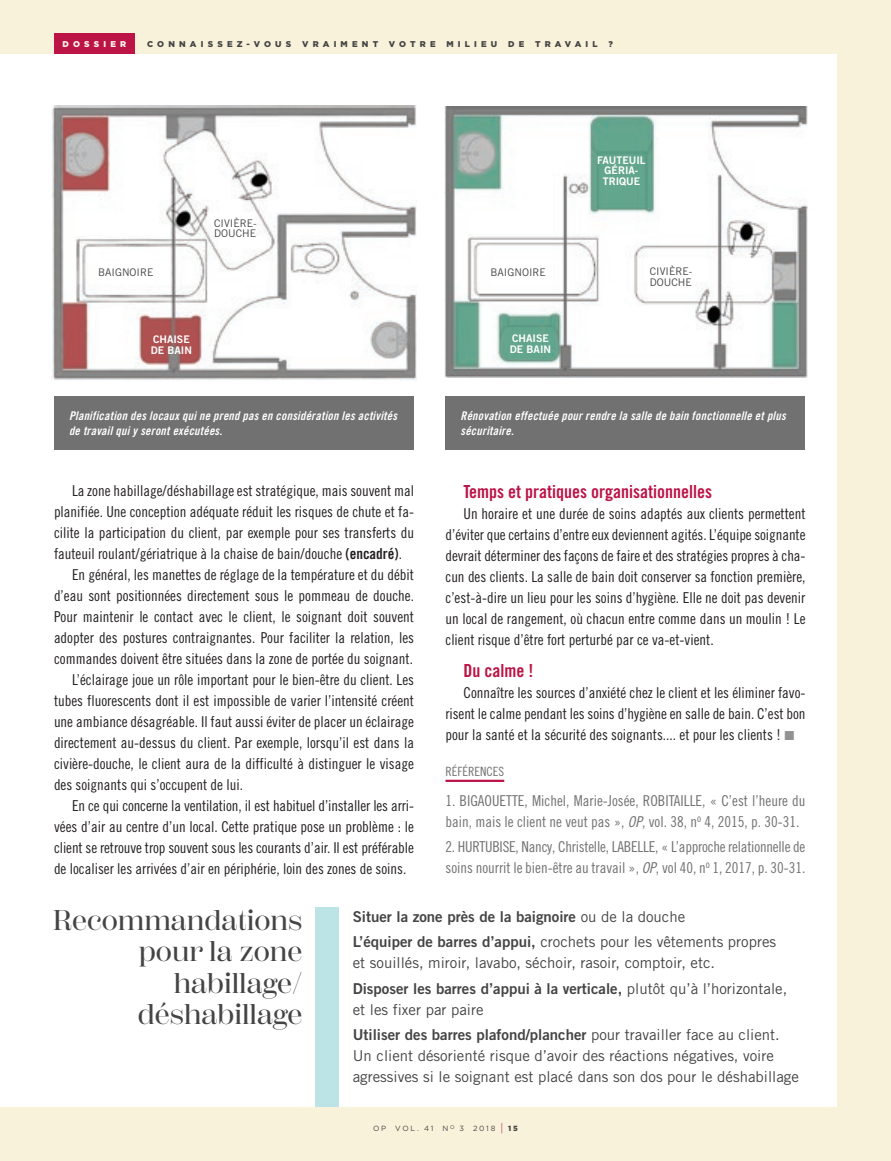
<style>
.page{position:relative;width:891px;height:1161px;background:#f9f2da}
.page>*{position:absolute;margin:0;border:0;box-sizing:border-box;transform-origin:0 0}
.t1{font:500 28.5px "Scotch Display";color:#444445}
.DOSSIER-titres{font:18px "Trade Gothic LT Pro Bd Cn 20";color:#bc1446}
.t2{font:15px/21px "Trade Gothic LT Pro Cn 18";color:#231f20;text-align:justify}
.REFERENCES-texte{font:15px/21px "Trade Gothic";color:#444445}
.REFERENCES-texte-2{font:15px/21px "Trade Gothic LT Pro Cn 18";color:#717172}
.REFERENCES-texte-3{font:15px "Trade Gothic Bold Two";color:#444445}
.REFERENCES-titre{font:12.75px "Trade Gothic LT Pro Cn 18";color:#717172}
.PHOTOS-legendes{font:12px/15px "Trade Gothic LT Pro Bd Cn 20 Obl";letter-spacing:.02em;color:#fff}
.REFERENCES-texte-4{font:10.5px/10.5px "Trade Gothic";color:#444445}
.REFERENCES-texte-5{font:10.5px/10.5px "Trade Gothic Bold Two";color:#fff}
.t3{font:900 8.4px "Gotham";letter-spacing:.5em;color:#444445}
.t4{font:900 8.4px "Gotham";letter-spacing:.5em;color:#fbf8ec}
.t5{font:7.5px "Gotham";letter-spacing:.225em;color:#444445}
.s1{font-family:"Trade Gothic LT Pro Bd Cn 20"}
.s2{font-family:"European Pi Three";color:#929293}
.s3{font-family:"Trade Gothic LT Pro Cn 18 Obl"}
.s4{font-family:"Trade Gothic"}
.s5{font-family:"Trade Gothic Bold Two"}
.s6{font-size:11.25px;color:#bc1446}
.s7{font-weight:900}
</style>
<div class="page">
<div style="left:0;top:54px;width:837px;height:1053px;background:#fff"></div>
<div style="left:54px;top:34px;width:81px;height:20px;background:#bc1446"></div>
<hr style="left:446px;top:780px;width:58px;height:2px;background:#bc1446">
<div style="left:315px;top:908px;width:23px;height:199px;background:#bce3e5"></div>
<div style="left:54px;top:396px;width:360px;height:53px;background:#717172"></div>
<div style="left:446px;top:396px;width:360px;height:53px;background:#717172"></div>
<img style="left:52px;top:106px;width:364px;height:274px">
<img style="left:444px;top:107px;width:363px;height:271px">
<p class="t4" style="left:62px;top:38px;width:65px">DOSSIER</p>
<p class="t3" style="left:147px;top:38px;width:146px">CONNAISSEZ-VOUS</p>
<p class="t3" style="left:302px;top:38px;width:78px">VRAIMENT</p>
<p class="t3" style="left:389px;top:38px;width:48px">VOTRE</p>
<p class="t3" style="left:446px;top:38px;width:52px">MILIEU</p>
<p class="t3" style="left:508px;top:38px;width:18px">D E</p>
<p class="t3" style="left:535px;top:38px;width:64px">TRAVAIL</p>
<p class="t3" style="left:608px;top:38px;width:6px">?</p>
<p class="REFERENCES-texte-4" style="left:214px;top:218px;width:44px">CIVIÈRE-<br>DOUCHE</p>
<p class="REFERENCES-texte-5" style="left:597px;top:155px;width:50px;text-align:center">FAUTEUIL<br>GÉRIA-<br>TRIQUE</p>
<p class="REFERENCES-texte-4" style="left:98px;top:267px;width:57px">BAIGNOIRE</p>
<p class="REFERENCES-texte-4" style="left:490px;top:267px;width:57px">BAIGNOIRE</p>
<p class="REFERENCES-texte-4" style="left:650px;top:266px;width:44px">CIVIÈRE-<br>DOUCHE</p>
<p class="REFERENCES-texte-5" style="left:151px;top:334px;width:43px">CHAISE<br>DE BAIN</p>
<p class="REFERENCES-texte-5" style="left:510px;top:333px;width:43px">CHAISE<br>DE BAIN</p>
<p class="PHOTOS-legendes" style="left:69px;top:408px;width:330px">Planification des locaux qui ne prend pas en considération les activités de travail qui y seront exécutées.</p>
<p class="PHOTOS-legendes" style="left:460px;top:408px;width:327px">Rénovation effectuée pour rendre la salle de bain fonctionnelle et plus sécuritaire.</p>
<p class="t2" style="left:54px;top:480px;width:362px;text-indent:18px">La zone habillage/déshabillage est stratégique, mais souvent mal planifiée. Une conception adéquate réduit les risques de chute et fa&shy;cilite la participation du client, par exemple pour ses transferts du fauteuil roulant/gériatrique à la chaise de bain/douche <span class="s1">(encadré)</span>.</p>
<p class="t2" style="left:54px;top:564px;width:362px;text-indent:18px">En général, les manettes de réglage de la température et du débit d’eau sont positionnées directement sous le pommeau de douche.<br>Pour maintenir le contact avec le client, le soignant doit souvent adopter des postures contraignantes. Pour faciliter la relation, les commandes doivent être situées dans la zone de portée du soignant.</p>
<p class="t2" style="left:54px;top:669px;width:362px;text-indent:18px">L’éclairage joue un rôle important pour le bien-être du client. Les tubes fluorescents dont il est impossible de varier l’intensité créent une ambiance désagréable. Il faut aussi éviter de placer un éclairage directement au-dessus du client. Par exemple, lorsqu’il est dans la civière-douche, le client aura de la difficulté à distinguer le visage des soignants qui s’occupent de lui.</p>
<p class="t2" style="left:54px;top:795px;width:362px;text-indent:18px">En ce qui concerne la ventilation, il est habituel d’installer les arri&shy;vées d’air au centre d’un local. Cette pratique pose un problème : le client se retrouve trop souvent sous les courants d’air. Il est préférable de localiser les arrivées d’air en périphérie, loin des zones de soins.</p>
<p class="DOSSIER-titres" style="left:464px;top:481px;width:250px">Temps et pratiques organisationnelles</p>
<p class="t2" style="left:446px;top:503px;width:362px;text-indent:18px">Un horaire et une durée de soins adaptés aux clients permettent d’éviter que certains d’entre eux deviennent agités. L’équipe soignante devrait déterminer des façons de faire et des stratégies propres à cha&shy;cun des clients. La salle de bain doit conserver sa fonction première, c’est-à-dire un lieu pour les soins d’hygiène. Elle ne doit pas devenir un local de rangement, où chacun entre comme dans un moulin ! Le client risque d’être fort perturbé par ce va-et-vient.</p>
<p class="DOSSIER-titres" style="left:464px;top:659px;width:71px">Du calme !</p>
<p class="t2" style="left:446px;top:682px;width:362px;text-indent:18px">Connaître les sources d’anxiété chez le client et les éliminer favo&shy;risent le calme pendant les soins d’hygiène en salle de bain. C’est bon pour la santé et la sécurité des soignants.... et pour les clients ! <span class="s2">K</span></p>
<p class="REFERENCES-titre" style="left:446px;top:763px;width:60px">RÉFÉRENCES</p>
<p class="REFERENCES-texte-2" style="left:446px;top:790px;width:361px">1. BIGAOUETTE, Michel, Marie-Josée, ROBITAILLE, « C’est l’heure du bain, mais le client ne veut pas », <span class="s3">OP</span>, vol. 38, n<sup>o</sup> 4, 2015, p. 30-31.</p>
<p class="REFERENCES-texte-2" style="left:446px;top:836px;width:362px">2. HURTUBISE, Nancy, Christelle, LABELLE, « L’approche relationnelle de soins nourrit le bien-être au travail », <span class="s3">OP</span>, vol 40, n<sup>o</sup> 1, 2017, p. 30-31.</p>
<p class="t1" style="left:53px;top:904px;width:251px">Recommandations</p>
<p class="t1" style="left:139px;top:935px;width:165px">pour la zone</p>
<p class="t1" style="left:174px;top:967px;width:130px">habillage/</p>
<p class="t1" style="left:138px;top:998px;width:166px">déshabillage</p>
<p class="REFERENCES-texte-3" style="left:353px;top:907px;width:334px">Situer la zone près de la baignoire <span class="s4">ou de la douche</span></p>
<p class="REFERENCES-texte" style="left:353px;top:931px;width:425px"><span class="s5">L’équiper de barres d’appui,</span> crochets pour les vêtements propres et souillés, miroir, lavabo, séchoir, rasoir, comptoir, etc.</p>
<p class="REFERENCES-texte" style="left:353px;top:978px;width:436px"><span class="s5">Disposer les barres d’appui à la verticale,</span> plutôt qu’à l’horizontale, et les fixer par paire</p>
<p class="REFERENCES-texte" style="left:353px;top:1024px;width:448px"><span class="s5">Utiliser des barres plafond/plancher</span> pour travailler face au client.<br>Un client désorienté risque d’avoir des réactions négatives, voire agressives si le soignant est placé dans son dos pour le déshabillage</p>
<p class="t5" style="left:373px;top:1124px;width:146px">OP VOL. 41 N<sup>O</sup> 3 2018 <span class="s6">|</span> <span class="s7">15</span></p>
</div>
